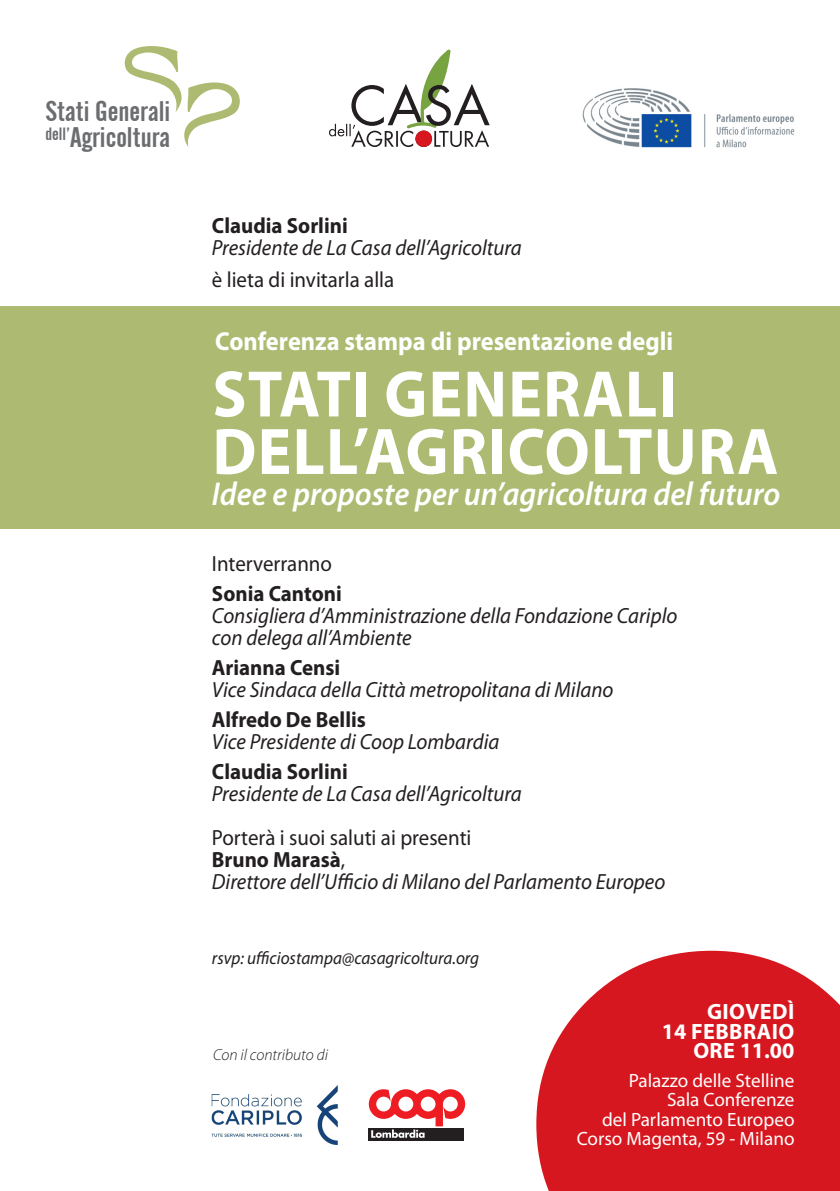
<style>
.page{position:relative;width:840px;height:1191px;background:#fff}
.page>*{position:absolute;margin:0;border:0;box-sizing:border-box;transform-origin:0 0}
.t1{font:700 66.4px "Myriad Pro";letter-spacing:.02em;color:#fff;scale:.95 1}
.t2{font:italic 600 33.2px "Myriad Pro";color:#fff;scale:.94 1}
.t3{font:28.2px "Alternate Gothic No 2 BT";color:#6c6d70;scale:1.06 1}
.t4{font:700 26px "Myriad Pro";color:#fff;scale:.94 1}
.t5{font:700 22.2px "Myriad Pro";letter-spacing:.02em;color:#fff}
.t6{font:italic 22px "Myriad Pro";color:#231f20;scale:.95 1}
.t7{font:700 22px "Myriad Pro";color:#231f20;scale:.95 1}
.t8{font:22px "Myriad Pro";color:#231f20;scale:.95 1}
.t9{font:19.2px "Myriad Pro";color:#fff}
.t10{font:italic 18px "Myriad Pro";color:#231f20;scale:.95 1}
.t11{font:italic 300 16px "Myriad Pro";color:#231f20}
.s1{font-weight:400}
</style>
<div class="page">
<div style="left:0;top:306px;width:839px;height:223px;background:#acbb71"></div>
<svg style="left:329px;top:49px;width:160px;height:98px"></svg>
<img style="left:211px;top:1085px;width:127px;height:60px">
<svg style="left:368px;top:1137px;width:96px;height:3px"></svg>
<svg style="left:368px;top:1089px;width:97px;height:48px"></svg>
<img style="left:582px;top:88px;width:213px;height:60px">
<svg style="left:536px;top:950px;width:303px;height:241px;background:#db333a"></svg>
<svg style="left:125px;top:46px;width:115px;height:101px"></svg>
<p class="t3" style="left:45px;top:95px;width:119px">Stati Generali</p>
<p class="t3" style="left:45px;top:121px;width:119px"><sup>dell’</sup>Agricoltura</p>
<p class="t7" style="left:212px;top:214px;width:144px">Claudia Sorlini</p>
<p class="t6" style="left:212px;top:236px;width:327px">Presidente de La Casa dell’Agricoltura</p>
<p class="t8" style="left:212px;top:268px;width:193px">è lieta di invitarla alla</p>
<p class="t4" style="left:215px;top:326px;width:488px">Conferenza stampa di presentazione degli</p>
<p class="t1" style="left:212px;top:357px;width:489px">STATI GENERALI</p>
<p class="t1" style="left:212px;top:414px;width:597px">DELL’AGRICOLTURA</p>
<p class="t2" style="left:212px;top:475px;width:606px">Idee e proposte per un’agricoltura del futuro</p>
<p class="t8" style="left:212px;top:552px;width:128px">Interverranno</p>
<p class="t7" style="left:212px;top:581px;width:138px">Sonia Cantoni</p>
<p class="t6" style="left:212px;top:604px;width:491px">Consigliera d’Amministrazione della Fondazione Cariplo</p>
<p class="t6" style="left:212px;top:626px;width:212px">con delega all’Ambiente</p>
<p class="t7" style="left:212px;top:655px;width:136px">Arianna Censi</p>
<p class="t6" style="left:212px;top:678px;width:424px">Vice Sindaca della Città metropolitana di Milano</p>
<p class="t7" style="left:212px;top:707px;width:163px">Alfredo De Bellis</p>
<p class="t6" style="left:212px;top:730px;width:304px">Vice Presidente di Coop Lombardia</p>
<p class="t7" style="left:212px;top:759px;width:144px">Claudia Sorlini</p>
<p class="t6" style="left:212px;top:782px;width:327px">Presidente de La Casa dell’Agricoltura</p>
<p class="t8" style="left:212px;top:826px;width:274px">Porterà i suoi saluti ai presenti</p>
<p class="t7" style="left:212px;top:847px;width:142px">Bruno Marasà<span class="s1">,</span></p>
<p class="t6" style="left:212px;top:870px;width:478px">Direttore dell’Ufficio di Milano del Parlamento Europeo</p>
<p class="t10" style="left:212px;top:948px;width:283px">rsvp: ufficiostampa@casagricoltura.org</p>
<p class="t11" style="left:213px;top:1046px;width:116px">Con il contributo di</p>
<p class="t5" style="left:706px;top:999px;width:89px">GIOVEDÌ</p>
<p class="t5" style="left:661px;top:1019px;width:134px">14 FEBBRAIO</p>
<p class="t5" style="left:693px;top:1038px;width:103px">ORE 11.00</p>
<p class="t9" style="left:628px;top:1070px;width:167px">Palazzo delle Stelline</p>
<p class="t9" style="left:666px;top:1089px;width:129px">Sala Conferenze</p>
<p class="t9" style="left:601px;top:1109px;width:194px">del Parlamento Europeo</p>
<p class="t9" style="left:576px;top:1128px;width:219px">Corso Magenta, 59 - Milano</p>
</div>
